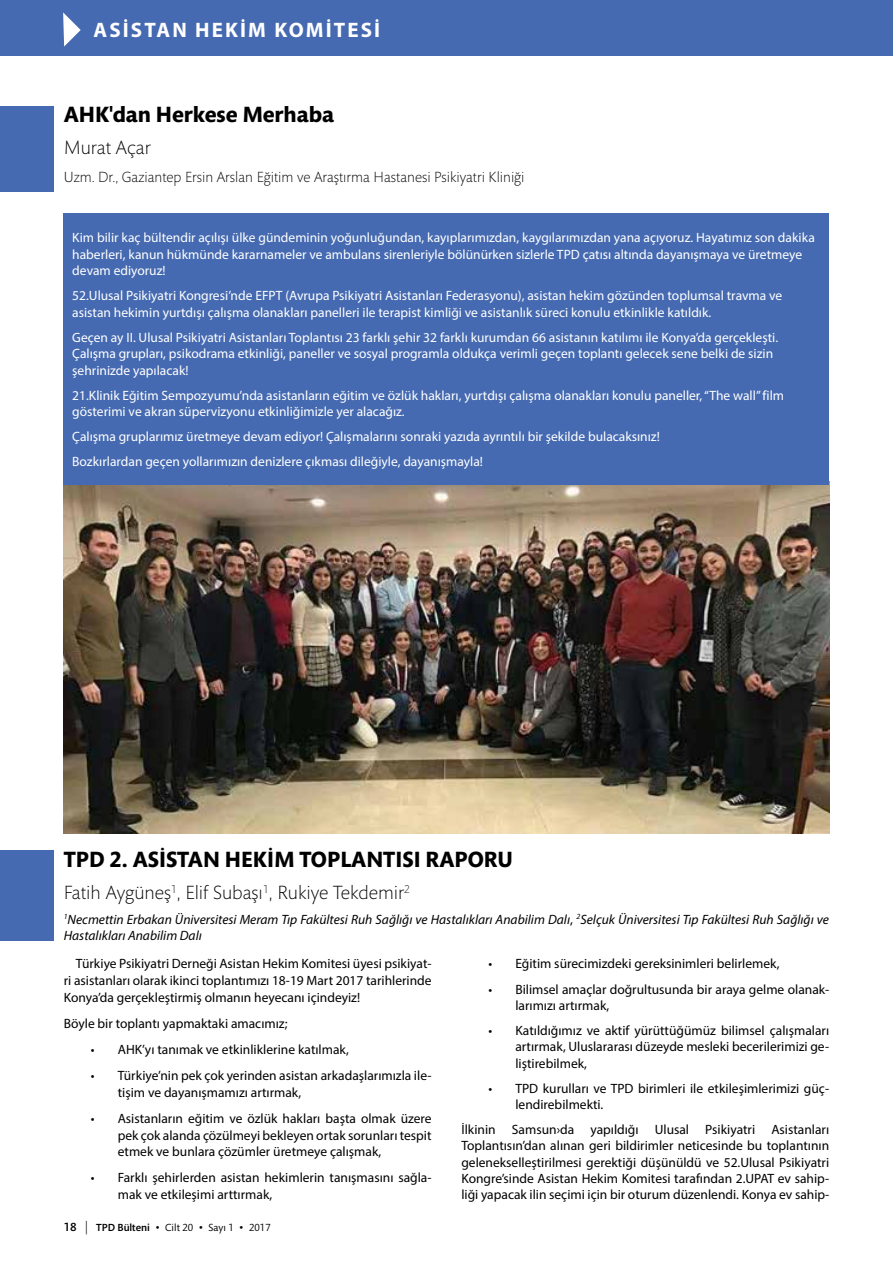
<style>
.page{position:relative;width:893px;height:1263px;background:#fff}
.page>*{position:absolute;margin:0;border:0;box-sizing:border-box;transform-origin:0 0}
.t1{font:700 22.5px "Mundo Sans Std";color:#000}
.t2{font:700 21px "Myriad Pro";letter-spacing:.1em;color:#fff}
.t3{font:300 19.5px "Mundo Sans Std";color:#000}
.t4{font:300 15px "Mundo Sans Std";color:#000}
.t5{font:13.5px/16.2px "Myriad Pro";color:#000;text-align:justify}
.t6{font:13.5px/16.5px "Myriad Pro";color:#fff}
.t7{font:italic 13.5px/16.2px "Myriad Pro";color:#000}
.t8{font:10.5px "Mundo Sans Std";color:#000}
.s1{font-style:normal}
.s2{font-weight:500;font-size:12px}
.s3{font-family:"Copperplate";font-weight:300;font-size:13.5px}
.s4{font-weight:500}
.s5{font-size:13.5px}
</style>
<div class="page">
<div style="left:0;top:0;width:893px;height:55px;background:#456ab1"></div>
<svg style="left:63px;top:12px;width:18px;height:35px"></svg>
<div style="left:0;top:106px;width:53px;height:85px;background:#456ab1"></div>
<div style="left:0;top:850px;width:53px;height:91px;background:#456ab1"></div>
<img style="left:64px;top:485px;width:765px;height:348px">
<div style="left:64px;top:213px;width:765px;height:272px;background:#456ab1"></div>
<h2 class="t2" style="left:94px;top:16px;width:288px">ASİSTAN HEKİM KOMİTESİ</h2>
<h1 class="t1" style="left:64px;top:102px;width:272px">AHK'dan Herkese Merhaba</h1>
<h3 class="t3" style="left:64px;top:137px;width:89px">Murat Açar</h3>
<p class="t4" style="left:64px;top:169px;width:462px">Uzm. Dr., Gaziantep Ersin Arslan Eğitim ve Araştırma Hastanesi Psikiyatri Kliniği</p>
<p class="t6" style="left:72px;top:229px;width:744px">Kim bilir kaç bültendir açılışı ülke gündeminin yoğunluğundan, kayıplarımızdan, kaygılarımızdan yana açıyoruz. Hayatımız son dakika haberleri, kanun hükmünde kararnameler ve ambulans sirenleriyle bölünürken sizlerle TPD çatısı altında dayanışmaya ve üretmeye devam ediyoruz!</p>
<p class="t6" style="left:72px;top:287px;width:711px">52.Ulusal Psikiyatri Kongresi’nde EFPT (Avrupa Psikiyatri Asistanları Federasyonu), asistan hekim gözünden toplumsal travma ve asistan hekimin yurtdışı çalışma olanakları panelleri ile terapist kimliği ve asistanlık süreci konulu etkinlikle katıldık.</p>
<p class="t6" style="left:72px;top:329px;width:707px">Geçen ay II. Ulusal Psikiyatri Asistanları Toplantısı 23 farklı şehir 32 farklı kurumdan 66 asistanın katılımı ile Konya’da gerçekleşti.<br>Çalışma grupları, psikodrama etkinliği, paneller ve sosyal programla oldukça verimli geçen toplantı gelecek sene belki de sizin şehrinizde yapılacak!</p>
<p class="t6" style="left:72px;top:387px;width:713px">21.Klinik Eğitim Sempozyumu’nda asistanların eğitim ve özlük hakları, yurtdışı çalışma olanakları konulu paneller, “The wall” film gösterimi ve akran süpervizyonu etkinliğimizle yer alacağız.</p>
<p class="t6" style="left:72px;top:424px;width:589px;line-height:25px">Çalışma gruplarımız üretmeye devam ediyor! Çalışmalarını sonraki yazıda ayrıntılı bir şekilde bulacaksınız!<br>Bozkırlardan geçen yollarımızın denizlere çıkması dileğiyle, dayanışmayla!</p>
<h1 class="t1" style="left:64px;top:847px;width:451px">TPD 2. ASİSTAN HEKİM TOPLANTISI RAPORU</h1>
<h3 class="t3" style="left:64px;top:882px;width:348px">Fatih Aygüneş<sup>1</sup>, Elif Subaşı<sup>1</sup>, Rukiye Tekdemir<sup>2</sup></h3>
<p class="t7" style="left:64px;top:911px;width:767px"><sup>1</sup>Necmettin Erbakan Üniversitesi Meram Tıp Fakültesi Ruh Sağlığı ve Hastalıkları Anabilim Dalı<span class="s1">,</span> <sup>2</sup>Selçuk Üniversitesi Tıp Fakültesi Ruh Sağlığı ve<br>Hastalıkları Anabilim Dalı</p>
<p class="t5" style="left:64px;top:955px;width:369px;line-height:17px;text-indent:12px">Türkiye Psikiyatri Derneği Asistan Hekim Komitesi üyesi psikiyat&shy;ri asistanları olarak ikinci toplantımızı 18-19 Mart 2017 tarihlerinde Konya’da gerçekleştirmiş olmanın heyecanı içindeyiz!</p>
<p class="t5" style="left:64px;top:1015px;width:225px">Böyle bir toplantı yapmaktaki amacımız;</p>
<p class="t5" style="left:91px;top:1041px;width:260px">• AHK’yı tanımak ve etkinliklerine katılmak,</p>
<p class="t5" style="left:118px;top:1066px;width:315px;line-height:17px;text-indent:-27px">• Türkiye’nin pek çok yerinden asistan arkadaşlarımızla ile&shy;tişim ve dayanışmamızı artırmak,</p>
<p class="t5" style="left:118px;top:1109px;width:315px;line-height:17px;text-indent:-27px">• Asistanların eğitim ve özlük hakları başta olmak üzere pek çok alanda çözülmeyi bekleyen ortak sorunları tespit etmek ve bunlara çözümler üretmeye çalışmak,</p>
<p class="t5" style="left:118px;top:1169px;width:315px;line-height:17px;text-indent:-27px">• Farklı şehirlerden asistan hekimlerin tanışmasını sağla&shy;mak ve etkileşimi arttırmak,</p>
<p class="t8" style="left:64px;top:1222px;width:208px"><span class="s2">18</span> <span class="s3">|</span> <span class="s4">TPD Bülteni</span> <span class="s5">•</span> Cilt 20 <span class="s5">•</span> Sayı 1 <span class="s5">•</span> 2017</p>
<p class="t5" style="left:488px;top:955px;width:293px">• Eğitim sürecimizdeki gereksinimleri belirlemek,</p>
<p class="t5" style="left:515px;top:981px;width:315px;text-indent:-27px">• Bilimsel amaçlar doğrultusunda bir araya gelme olanak&shy;larımızı artırmak,</p>
<p class="t5" style="left:515px;top:1022px;width:315px;text-indent:-27px">• Katıldığımız ve aktif yürüttüğümüz bilimsel çalışmaları artırmak, Uluslararası düzeyde mesleki becerilerimizi ge&shy;liştirebilmek,</p>
<p class="t5" style="left:515px;top:1080px;width:315px;text-indent:-27px">• TPD kurulları ve TPD birimleri ile etkileşimlerimizi güç&shy;lendirebilmekti.</p>
<p class="t5" style="left:461px;top:1121px;width:369px">İlkinin Samsun›da yapıldığı Ulusal Psikiyatri Asistanları Toplantısın’dan alınan geri bildirimler neticesinde bu toplantının gelenekselleştirilmesi gerektiği düşünüldü ve 52.Ulusal Psikiyatri Kongre’sinde Asistan Hekim Komitesi tarafından 2.UPAT ev sahip&shy;liği yapacak ilin seçimi için bir oturum düzenlendi. Konya ev sahip-</p>
</div>
